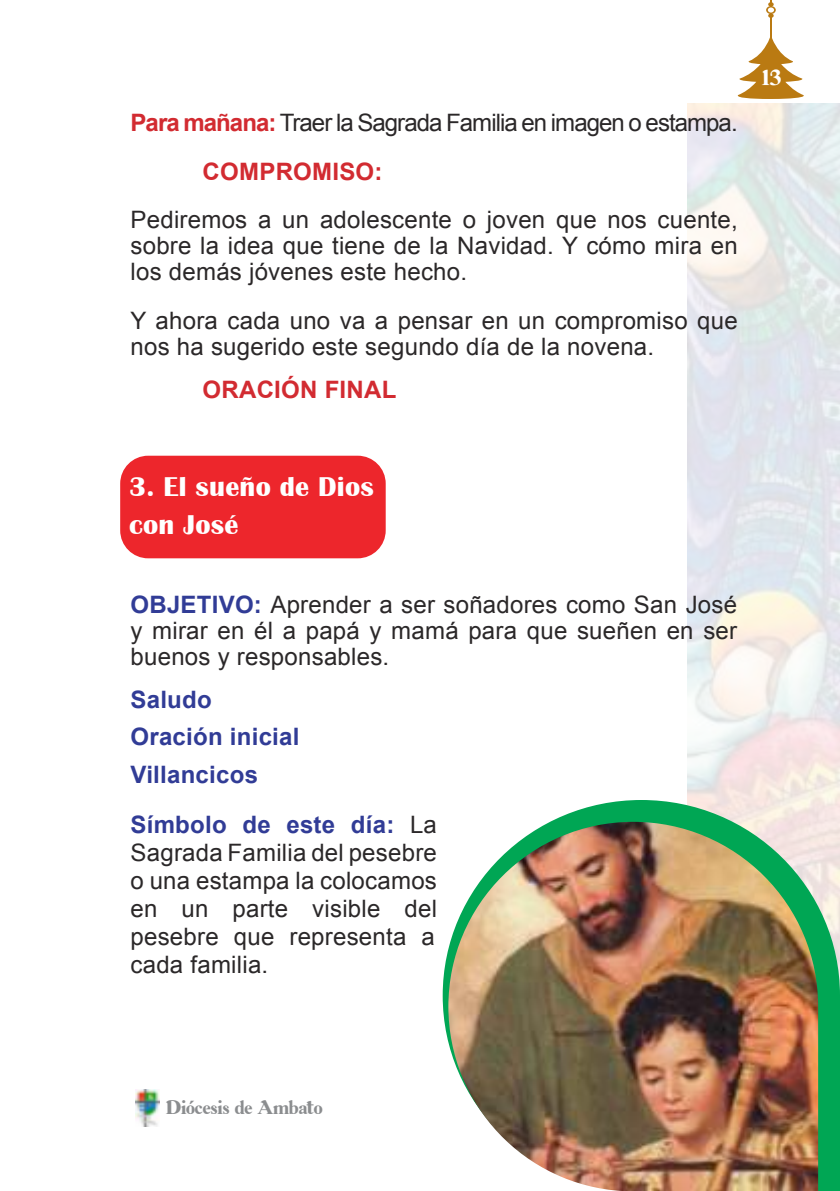
<style>
.page{position:relative;width:840px;height:1191px;background:#fff}
.page>*{position:absolute;margin:0;border:0;box-sizing:border-box;transform-origin:0 0}
.t1{font:700 28px/37.4px "Britannic";letter-spacing:.01em;color:#fff}
.t2{font:24px/26px "Arial";letter-spacing:.01em;color:#2b2829;text-align:justify}
.t3{font:24px/48.6px "Arial";letter-spacing:-.04em;color:#2b2829}
.t4{font:700 24px/37.4px "Arial";letter-spacing:.01em;color:#313c96}
.t5{font:700 24px "Arial";letter-spacing:.01em;color:#d22b31}
.t6{font:20px "Amboqia Boriango";color:#fff}
.t7{font:18px "Amboqia Boriango";color:#8b8d8f}
.s1{font-weight:700;color:#d22b31}
.s2{font-weight:700;color:#313c96}
</style>
<div class="page">
<svg style="left:737px;top:35px;width:66px;height:64px"></svg>
<hr style="left:769px;top:13px;width:2px;height:29px;background:#ba7a12">
<svg style="left:766px;top:0;width:9px;height:18px"></svg>
<img style="left:136px;top:1089px;width:24px;height:37px">
<div style="left:120px;top:456px;width:265px;height:102px;background:#ed262c;border-radius:28px"></div>
<svg style="left:442px;top:800px;width:397px;height:391px"></svg>
<img style="left:448px;top:822px;width:369px;height:369px">
<p class="t3" style="left:202px;top:100px;width:536px;text-indent:-72px"><span class="s1">Para mañana:</span> Traer la Sagrada Familia en imagen o estampa.<br><span class="s1">COMPROMISO:</span></p>
<p class="t2" style="left:130px;top:209px;width:608px">Pediremos a un adolescente o joven que nos cuente, sobre la idea que tiene de la Navidad. Y cómo mira en los demás jóvenes este hecho.</p>
<p class="t2" style="left:130px;top:310px;width:608px">Y ahora cada uno va a pensar en un compromiso que nos ha sugerido este segundo día de la novena.</p>
<p class="t5" style="left:202px;top:380px;width:195px">ORACIÓN FINAL</p>
<p class="t6" style="left:761px;top:66px;width:21px">13</p>
<p class="t1" style="left:129px;top:470px;width:246px">3. El sueño de Dios con José</p>
<p class="t2" style="left:130px;top:594px;width:607px"><span class="s2">OBJETIVO:</span> Aprender a ser soñadores como San José y mirar en él a papá y mamá para que sueñen en ser buenos y responsables.</p>
<p class="t4" style="left:130px;top:683px;width:170px">Saludo<br>Oración inicial<br>Villancicos</p>
<p class="t2" style="left:130px;top:813px;width:308px;line-height:28px"><span class="s2">Símbolo de este día:</span> La Sagrada Familia del pesebre o una estampa la colocamos en un parte visible del pesebre que representa a cada familia.</p>
<p class="t7" style="left:166px;top:1097px;width:158px">Diócesis de Ambato</p>
</div>
